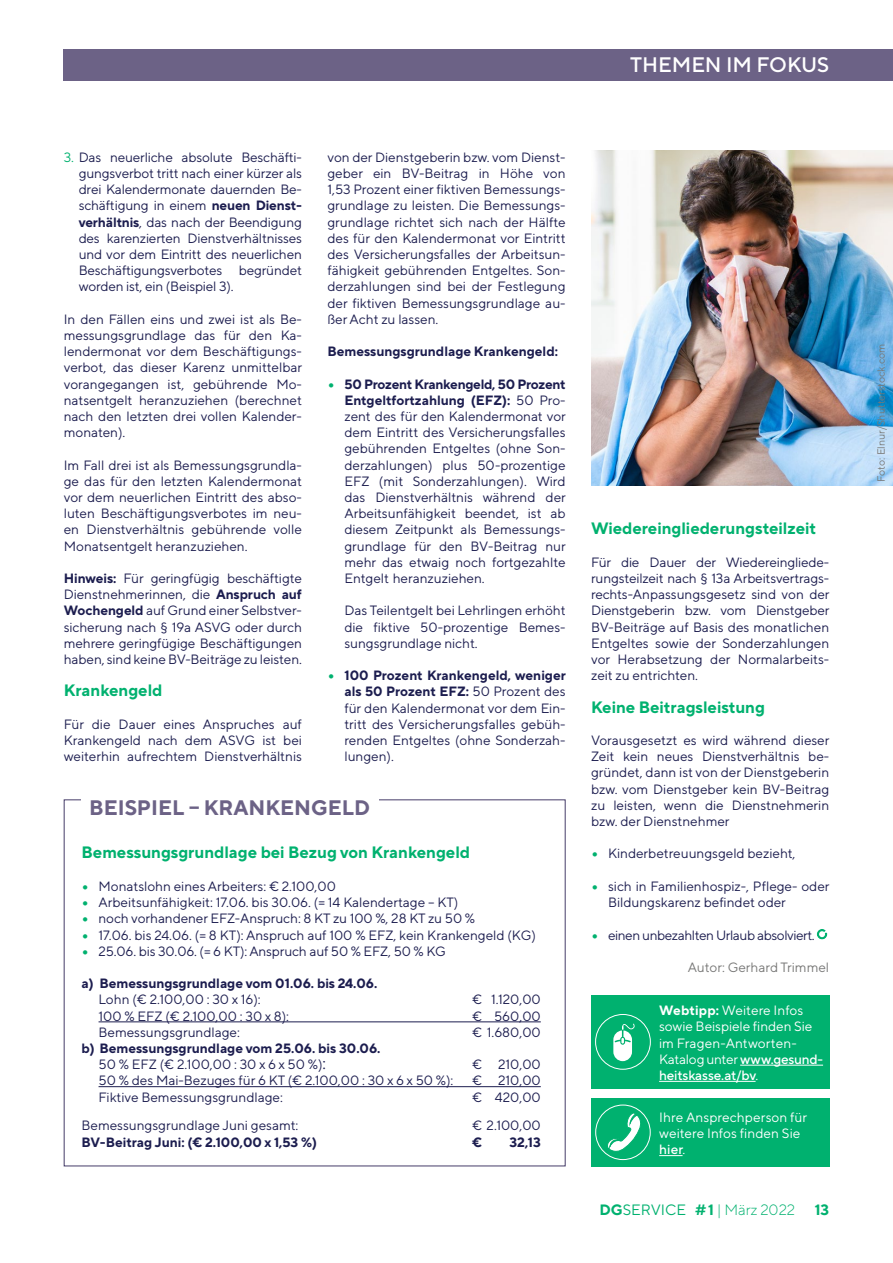
<style>
.page{position:relative;width:893px;height:1263px;background:#fff}
.page>*{position:absolute;margin:0;border:0;box-sizing:border-box;transform-origin:0 0}
.HL-Kasten_HL-Kasten_H3{font:700 21px "TT Norms Pro";color:#6c6286}
.t1{font:500 21px "TT Norms Pro";color:#fff}
.Zwischentitel_ZT-H2{font:700 16.5px "TT Norms Pro";color:#00b16f}
.Zwischentitel_ZT-H4{font:700 16.5px "TT Norms Pro";color:#00b16f}
.t2{font:300 15px "TT Norms Pro";color:#00b16f}
.t3{font:700 15px "TT Norms Pro";color:#00b16f}
.Lauftext_LT_Blocksatz_P{font:13.5px/16.2px "TT Norms Pro";color:#1c1d4f;text-align:justify}
.Lauftext_LT_libu_P{font:13.5px "TT Norms Pro";color:#1c1d4f}
.Lauftext_LT_AP-Web_P{font:13.5px/16.2px "TT Norms Pro";letter-spacing:.005em;color:#fff}
.Lauftext_LT_libu_P-2{font:700 13.5px "TT Norms Pro";color:#1c1d4f}
.Lauftext_LT_Blocksatz_P-2{font:13.5px "TT Norms Pro";letter-spacing:-.03em;color:#1c1d4f}
.Lauftext_LT_Autor_P{font:13.5px "TT Norms Pro";color:#787877}
.t4{font:10.5px "TT Norms Pro";color:#787877}
.s1{color:#00b16f}
.s2{font-weight:700}
.s3{font-weight:900;color:#00b16f}
.s4{font-size:16.5px}
.s5{font-weight:500}
.s6{font-weight:400}
</style>
<div class="page">
<div style="left:64px;top:49px;width:829px;height:32px;background:#6c6286"></div>
<hr style="left:99px;top:1021px;width:442px;height:1px;background:#1c1d4f">
<hr style="left:99px;top:1086px;width:442px;height:1px;background:#1c1d4f">
<svg style="left:817px;top:929px;width:10px;height:10px"></svg>
<div style="left:591px;top:1098px;width:238px;height:68px;background:#00b16f"></div>
<svg style="left:659px;top:1155px;width:23px;height:1px"></svg>
<div style="left:595px;top:1105px;width:56px;height:55px;border:1px solid #fff;border-radius:50%"></div>
<svg style="left:605px;top:1112px;width:37px;height:40px"></svg>
<div style="left:591px;top:995px;width:238px;height:94px;background:#00b16f"></div>
<hr style="left:740px;top:1065px;width:83px;height:1px;background:#fff">
<hr style="left:659px;top:1081px;width:97px;height:1px;background:#fff">
<div style="left:595px;top:1014px;width:56px;height:55px;border:1px solid #fff;border-radius:50%"></div>
<svg style="left:613px;top:1023px;width:22px;height:38px"></svg>
<img style="left:591px;top:151px;width:302px;height:335px">
<h1 class="t1" style="left:630px;top:51px;width:201px">THEMEN IM FOKUS</h1>
<p class="Lauftext_LT_Blocksatz_P" style="left:79px;top:148px;width:225px;text-indent:-15px"><span class="s1">3.</span> Das neuerliche absolute Beschäfti&shy;gungsverbot tritt nach einer kürzer als drei Kalendermonate dauernden Be&shy;schäftigung in einem <span class="s2">neuen Dienst&shy;verhältnis</span>, das nach der Beendigung des karenzierten Dienstverhältnisses und vor dem Eintritt des neuerlichen Beschäftigungsverbotes begründet worden ist, ein (Beispiel 3).</p>
<p class="Lauftext_LT_Blocksatz_P" style="left:64px;top:310px;width:240px">In den Fällen eins und zwei ist als Be&shy;messungsgrundlage das für den Ka&shy;lendermonat vor dem Beschäftigungs&shy;verbot, das dieser Karenz unmittelbar vorangegangen ist, gebührende Mo&shy;natsentgelt heranzuziehen (berechnet nach den letzten drei vollen Kalender&shy;monaten).</p>
<p class="Lauftext_LT_Blocksatz_P" style="left:64px;top:456px;width:240px">Im Fall drei ist als Bemessungsgrundla&shy;ge das für den letzten Kalendermonat vor dem neuerlichen Eintritt des abso&shy;luten Beschäftigungsverbotes im neu&shy;en Dienstverhältnis gebührende volle Monatsentgelt heranzuziehen.</p>
<p class="Lauftext_LT_Blocksatz_P" style="left:64px;top:570px;width:240px"><span class="s2">Hinweis:</span> Für geringfügig beschäftigte Dienstnehmerinnen, die <span class="s2">Anspruch auf Wochengeld</span> auf Grund einer Selbstver&shy;sicherung nach § 19a ASVG oder durch mehrere geringfügige Beschäftigungen haben, sind keine BV-Beiträge zu leisten.</p>
<h2 class="Zwischentitel_ZT-H2" style="left:64px;top:680px;width:100px">Krankengeld</h2>
<p class="Lauftext_LT_Blocksatz_P" style="left:64px;top:715px;width:240px">Für die Dauer eines Anspruches auf Krankengeld nach dem ASVG ist bei weiterhin aufrechtem Dienstverhältnis</p>
<p class="Lauftext_LT_Blocksatz_P" style="left:327px;top:148px;width:240px">von der Dienstgeberin bzw. vom Dienst&shy;geber ein BV-Beitrag in Höhe von 1,53 Prozent einer fiktiven Bemessungs&shy;grundlage zu leisten. Die Bemessungs&shy;grundlage richtet sich nach der Hälfte des für den Kalendermonat vor Eintritt des Versicherungsfalles der Arbeitsun&shy;fähigkeit gebührenden Entgeltes. Son&shy;derzahlungen sind bei der Festlegung der fiktiven Bemessungsgrundlage au&shy;ßer Acht zu lassen.</p>
<p class="Lauftext_LT_libu_P-2" style="left:327px;top:343px;width:232px">Bemessungsgrundlage Krankengeld:</p>
<p class="Lauftext_LT_Blocksatz_P" style="left:344px;top:375px;width:223px;text-indent:-17px"><span class="s3">•</span> <span class="s2">50 Prozent Krankengeld, 50 Prozent Entgeltfortzahlung (EFZ):</span> 50 Pro&shy;zent des für den Kalendermonat vor dem Eintritt des Versicherungsfalles gebührenden Entgeltes (ohne Son&shy;derzahlungen) plus 50-prozentige EFZ (mit Sonderzahlungen). Wird das Dienstverhältnis während der Arbeitsunfähigkeit beendet, ist ab diesem Zeitpunkt als Bemessungs&shy;grundlage für den BV-Beitrag nur mehr das etwaig noch fortgezahlte Entgelt heranzuziehen.</p>
<p class="Lauftext_LT_Blocksatz_P" style="left:344px;top:602px;width:223px">Das Teilentgelt bei Lehrlingen erhöht die fiktive 50-prozentige Bemes&shy;sungsgrundlage nicht.</p>
<p class="Lauftext_LT_Blocksatz_P" style="left:344px;top:667px;width:223px;text-indent:-17px"><span class="s3">•</span> <span class="s2">100 Prozent Krankengeld, weniger als 50 Prozent EFZ:</span> 50 Prozent des für den Kalendermonat vor dem Ein&shy;tritt des Versicherungsfalles gebüh&shy;renden Entgeltes (ohne Sonderzah&shy;lungen).</p>
<h3 class="HL-Kasten_HL-Kasten_H3" style="left:89px;top:794px;width:282px">BEISPIEL – KRANKENGELD</h3>
<h4 class="Zwischentitel_ZT-H4" style="left:82px;top:842px;width:390px">Bemessungsgrundlage bei Bezug von Krankengeld</h4>
<p class="Lauftext_LT_Blocksatz_P" style="left:82px;top:877px;width:256px"><span class="s3">•</span> Monatslohn eines Arbeiters: € 2.100,00</p>
<p class="Lauftext_LT_Blocksatz_P" style="left:82px;top:894px;width:378px"><span class="s3">•</span> Arbeitsunfähigkeit: 17.06. bis 30.06. (= 14 Kalendertage – KT)</p>
<p class="Lauftext_LT_Blocksatz_P" style="left:82px;top:910px;width:395px"><span class="s3">•</span> noch vorhandener EFZ-Anspruch: 8 KT zu 100 %, 28 KT zu 50 %</p>
<p class="Lauftext_LT_Blocksatz_P" style="left:82px;top:926px;width:456px"><span class="s3">•</span> 17.06. bis 24.06. (= 8 KT): Anspruch auf 100 % EFZ, kein Krankengeld (KG)</p>
<p class="Lauftext_LT_Blocksatz_P" style="left:82px;top:942px;width:366px"><span class="s3">•</span> 25.06. bis 30.06. (= 6 KT): Anspruch auf 50 % EFZ, 50 % KG</p>
<p class="Lauftext_LT_libu_P-2" style="left:82px;top:974px;width:297px">a) Bemessungsgrundlage vom 01.06. bis 24.06.</p>
<p class="Lauftext_LT_libu_P" style="left:99px;top:991px;width:164px">Lohn (€ 2.100,00 : 30 x 16):</p>
<p class="Lauftext_LT_libu_P" style="left:472px;top:991px;width:70px">€ 1.120,00</p>
<p class="Lauftext_LT_libu_P" style="left:99px;top:1007px;width:192px">100 % EFZ (€ 2.100,00 : 30 x 8):</p>
<p class="Lauftext_LT_libu_P" style="left:472px;top:1007px;width:70px">€ 560,00</p>
<p class="Lauftext_LT_libu_P" style="left:99px;top:1023px;width:143px">Bemessungsgrundlage:</p>
<p class="Lauftext_LT_libu_P" style="left:472px;top:1023px;width:70px">€ 1.680,00</p>
<p class="Lauftext_LT_libu_P-2" style="left:82px;top:1039px;width:300px">b) Bemessungsgrundlage vom 25.06. bis 30.06.</p>
<p class="Lauftext_LT_libu_P" style="left:99px;top:1056px;width:229px">50 % EFZ (€ 2.100,00 : 30 x 6 x 50 %)<span class="s4">:</span></p>
<p class="Lauftext_LT_libu_P" style="left:472px;top:1056px;width:70px">€ 210,00</p>
<p class="Lauftext_LT_libu_P" style="left:99px;top:1072px;width:356px">50 % des Mai-Bezuges für 6 KT (€ 2.100,00 : 30 x 6 x 50 %):</p>
<p class="Lauftext_LT_libu_P" style="left:472px;top:1072px;width:70px">€ 210,00</p>
<p class="Lauftext_LT_libu_P" style="left:99px;top:1088px;width:186px">Fiktive Bemessungsgrundlage:</p>
<p class="Lauftext_LT_libu_P" style="left:472px;top:1088px;width:70px">€ 420,00</p>
<p class="Lauftext_LT_libu_P" style="left:82px;top:1117px;width:218px">Bemessungsgrundlage Juni gesamt:</p>
<p class="Lauftext_LT_libu_P" style="left:472px;top:1117px;width:70px">€ 2.100,00</p>
<p class="Lauftext_LT_libu_P-2" style="left:82px;top:1133px;width:237px">BV-Beitrag Juni: (€ 2.100,00 x 1,53 %)</p>
<p class="Lauftext_LT_libu_P-2" style="left:472px;top:1133px;width:11px">€</p>
<p class="Lauftext_LT_libu_P-2" style="left:510px;top:1133px;width:33px">32,13</p>
<h2 class="Zwischentitel_ZT-H2" style="left:591px;top:518px;width:226px">Wiedereingliederungsteilzeit</h2>
<p class="Lauftext_LT_Blocksatz_P" style="left:591px;top:553px;width:240px">Für die Dauer der Wiedereingliede&shy;rungsteilzeit nach § 13a Arbeitsvertrags&shy;rechts-Anpassungsgesetz sind von der Dienstgeberin bzw. vom Dienstgeber BV-Beiträge auf Basis des monatlichen Entgeltes sowie der Sonderzahlungen vor Herabsetzung der Normalarbeits&shy;zeit zu entrichten.</p>
<h2 class="Zwischentitel_ZT-H2" style="left:591px;top:696px;width:175px">Keine Beitragsleistung</h2>
<p class="Lauftext_LT_Blocksatz_P" style="left:591px;top:732px;width:240px">Vorausgesetzt es wird während dieser Zeit kein neues Dienstverhältnis be&shy;gründet, dann ist von der Dienstgeberin bzw. vom Dienstgeber kein BV-Beitrag zu leisten, wenn die Dienstnehmerin bzw. der Dienstnehmer</p>
<p class="Lauftext_LT_Blocksatz_P" style="left:591px;top:845px;width:206px"><span class="s3">•</span> Kinderbetreuungsgeld bezieht,</p>
<p class="Lauftext_LT_Blocksatz_P" style="left:608px;top:877px;width:223px;text-indent:-17px"><span class="s3">•</span> sich in Familienhospiz-, Pflege- oder<br>Bildungskarenz befindet oder</p>
<p class="Lauftext_LT_Blocksatz_P-2" style="left:591px;top:926px;width:225px"><span class="s3">•</span> einen unbezahlten Urlaub absolviert.</p>
<p class="Lauftext_LT_Autor_P" style="left:688px;top:958px;width:143px">Autor: Gerhard Trimmel</p>
<p class="Lauftext_LT_AP-Web_P" style="left:659px;top:1002px;width:165px"><span class="s2">Webtipp:</span> Weitere Infos sowie Beispiele finden Sie im Fragen-Antworten-<br>Katalog unter <span class="s5">www.gesund&shy;heitskasse.at/bv</span>.</p>
<p class="Lauftext_LT_AP-Web_P" style="left:659px;top:1108px;width:149px">Ihre Ansprechperson für weitere Infos finden Sie <span class="s5">hier</span>.</p>
<p class="t2" style="left:599px;top:1200px;width:197px"><span class="s2">DG</span><span class="s6">SERVICE</span> <span class="s2">#1</span> | März 2022</p>
<p class="t3" style="left:815px;top:1200px;width:16px">13</p>
<p class="t4" style="left:874px;top:482px;width:140px;rotate:-90deg">Foto: Elnur/Shutterstock.com</p>
</div>
